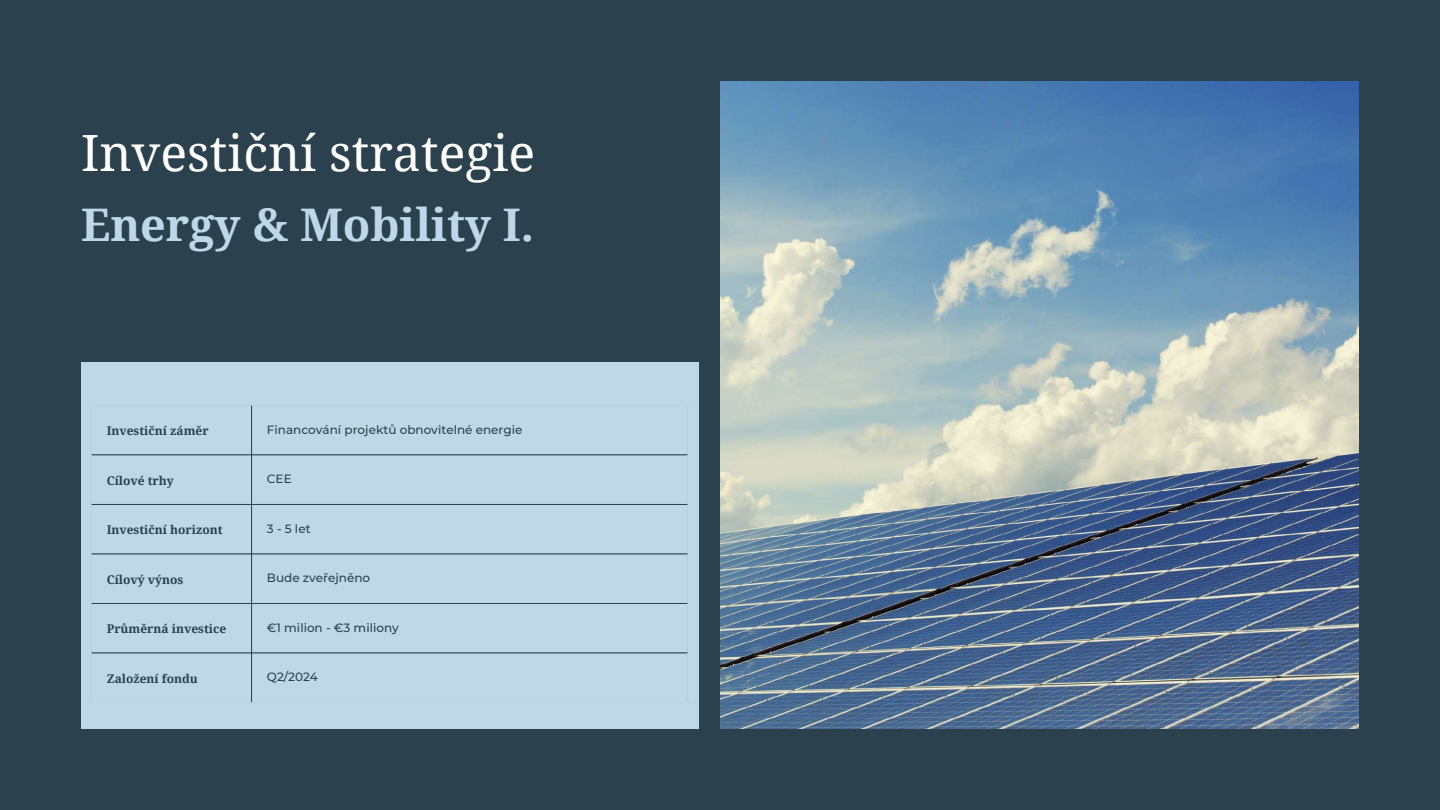
<style>
.page{position:relative;width:1440px;height:810px;background:#2c414e}
.page>*{position:absolute;margin:0;border:0;box-sizing:border-box;transform-origin:0 0}
.t1{font:50px "Noto Serif";color:#fff}
.t2{font:700 45px "Noto Serif";color:#bfd7e6}
.t3{font:500 12px "Montserrat";color:#2c414e}
.t4{font:700 12px "Noto Serif";color:#2c414e}
</style>
<div class="page">
<img style="left:720px;top:81px;width:639px;height:648px">
<div style="left:81px;top:362px;width:617px;height:366px;background:#bfd7e6"></div>
<div style="left:81px;top:372px;width:617px;height:357px;background:#bfd7e6"></div>
<hr style="left:251px;top:406px;width:1px;height:296px;background:#2c414e">
<hr style="left:92px;top:454px;width:595px;height:1px;background:#2c414e">
<hr style="left:92px;top:504px;width:595px;height:1px;background:#2c414e">
<hr style="left:92px;top:554px;width:595px;height:1px;background:#2c414e">
<hr style="left:92px;top:603px;width:595px;height:1px;background:#2c414e">
<hr style="left:92px;top:653px;width:595px;height:1px;background:#2c414e">
<h1 class="t1" style="left:81px;top:118px;width:456px">Investiční strategie</h1>
<h2 class="t2" style="left:81px;top:193px;width:455px">Energy &amp; Mobility I.</h2>
<p class="t4" style="left:107px;top:422px;width:103px">Investiční záměr</p>
<p class="t3" style="left:267px;top:422px;width:257px">Financování projektů obnovitelné energie</p>
<p class="t4" style="left:107px;top:472px;width:69px">Cílové trhy</p>
<p class="t3" style="left:267px;top:471px;width:26px">CEE</p>
<p class="t4" style="left:107px;top:521px;width:117px">Investiční horizont</p>
<p class="t3" style="left:267px;top:521px;width:45px">3-5let</p>
<p class="t4" style="left:107px;top:571px;width:78px">Cílový výnos</p>
<p class="t3" style="left:267px;top:570px;width:105px">Bude zveřejněno</p>
<p class="t4" style="left:107px;top:620px;width:121px">Průměrná investice</p>
<p class="t3" style="left:267px;top:620px;width:133px">€1 milion - €3 miliony</p>
<p class="t4" style="left:107px;top:670px;width:93px">Založení fondu</p>
<p class="t3" style="left:267px;top:669px;width:53px">Q2/2024</p>
</div>
